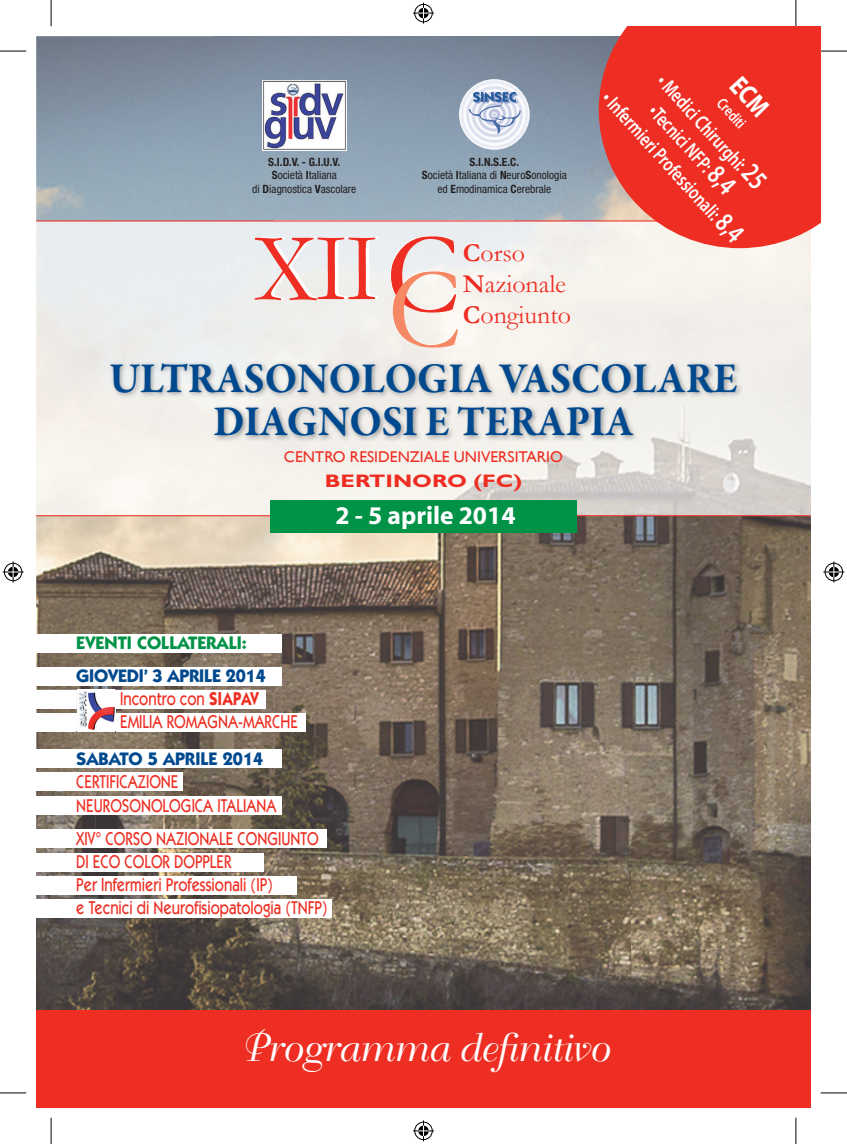
<style>
.page{position:relative;width:847px;height:1144px;background:#fff}
.page>*{position:absolute;margin:0;border:0;box-sizing:border-box;transform-origin:0 0}
.t1{font:116.55px "Garamond";color:#ee2e22}
.t2{font:98.52px "Garamond";color:#ee2e22;scale:.9 1}
.t3{font:700 43.4px/43.1px "Garamond Premr Pro";letter-spacing:-.005em;color:#01498e;text-align:center;scale:.95 1}
.t4{font:38.5px "Bellevue";color:#fff}
.t5{font:25.9px/31.2px "Garamond";color:#ee2e22}
.t6{font:700 25.55px "Myriad";color:#fff}
.t7{font:600 20.47px "Myriad Pro";color:#fff;scale:.75 1}
.t8{font:500 18.72px/22.9px "Itc Kabel";color:#ee2e22;scale:.8 1}
.t9{font:700 18.2px "Itc Kabel";letter-spacing:-.01em;color:#01498e}
.t10{font:700 18.2px "Itc Kabel";color:#009247}
.t11{font:700 18.2px "Gill Sans";color:#ee2e22;scale:1.25 1}
.t12{font:600 15.92px "Myriad Pro";color:#fff;scale:.75 1}
.t13{font:15.58px "Gill Sans";color:#ee2e22}
.t14{font:condensed 11.38px/13.7px "Helvetica Neue";color:#231f20;text-align:center}
.s1{font-weight:700}
.s2{color:#f58966}
.s3{font-size:28px}
</style>
<div class="page">
<img style="left:36px;top:36px;width:178px;height:184px">
<img style="left:36px;top:516px;width:59px;height:494px">
<img style="left:95px;top:516px;width:715px;height:494px">
<img style="left:750px;top:248px;width:60px;height:267px">
<img style="left:36px;top:398px;width:715px;height:117px">
<hr style="left:36px;top:220px;width:774px;height:1px;background:#ee2e22">
<img style="left:108px;top:360px;width:634px;height:82px">
<img style="left:459px;top:79px;width:70px;height:71px;border-radius:35px">
<hr style="left:36px;top:515px;width:774px;height:1px;background:#ee2e22">
<div style="left:270px;top:501px;width:306px;height:32px;background:#009247"></div>
<img style="left:262px;top:81px;width:84px;height:69px">
<svg style="left:598px;top:26px;width:222px;height:222px;background:#eb4237"></svg>
<div style="left:36px;top:1010px;width:774px;height:98px;background:#ee2e22"></div>
<div style="left:36px;top:899px;width:295px;height:19px;background:#fff"></div>
<div style="left:36px;top:634px;width:245px;height:18px;background:#fff"></div>
<div style="left:36px;top:829px;width:291px;height:19px;background:#fff"></div>
<div style="left:36px;top:853px;width:227px;height:18px;background:#fff"></div>
<div style="left:36px;top:876px;width:260px;height:19px;background:#fff"></div>
<div style="left:36px;top:749px;width:245px;height:19px;background:#fff"></div>
<div style="left:36px;top:772px;width:147px;height:19px;background:#fff"></div>
<div style="left:36px;top:796px;width:245px;height:18px;background:#fff"></div>
<div style="left:36px;top:667px;width:245px;height:18px;background:#fff"></div>
<div style="left:36px;top:690px;width:230px;height:18px;background:#fff"></div>
<div style="left:36px;top:713px;width:270px;height:19px;background:#fff"></div>
<img style="left:77px;top:689px;width:39px;height:44px">
<img style="left:115px;top:690px;width:1px;height:18px">
<div style="left:77px;top:690px;width:38px;height:42px;background:#fff"></div>
<img style="left:79px;top:691px;width:36px;height:40px">
<svg style="left:0;top:51px;width:26px;height:1px"></svg>
<svg style="left:820px;top:51px;width:26px;height:1px"></svg>
<svg style="left:0;top:1092px;width:26px;height:1px"></svg>
<svg style="left:820px;top:1092px;width:26px;height:1px"></svg>
<svg style="left:51px;top:0;width:1px;height:26px"></svg>
<svg style="left:51px;top:1118px;width:1px;height:26px"></svg>
<svg style="left:795px;top:0;width:1px;height:26px"></svg>
<svg style="left:795px;top:1118px;width:1px;height:26px"></svg>
<svg style="left:413px;top:3px;width:21px;height:21px"></svg>
<svg style="left:413px;top:1120px;width:21px;height:21px"></svg>
<svg style="left:3px;top:561px;width:21px;height:21px"></svg>
<svg style="left:823px;top:561px;width:21px;height:21px"></svg>
<div style="left:728px;top:75px;width:41px;height:43px;background:#ee2e22"></div>
<p class="t14" style="left:252px;top:155px;width:105px"><span class="s1">S.I.D.V. - G.I.U.V.<br>S</span>ocietà <span class="s1">I</span>taliana<br>di <span class="s1">D</span>iagnostica <span class="s1">V</span>ascolare</p>
<p class="t14" style="left:422px;top:155px;width:146px"><span class="s1">S.I.N.S.E.C.<br>S</span>ocietà <span class="s1">I</span>taliana di <span class="s1">N</span>euro<span class="s1">S</span>onologia ed <span class="s1">E</span>modinamica <span class="s1">C</span>erebrale</p>
<h1 class="t1" style="left:386px;top:205px;width:77px">C<span class="s2">C</span></h1>
<h2 class="t2" style="left:254px;top:209px;width:139px">XII</h2>
<h3 class="t5" style="left:463px;top:237px;width:105px"><span class="s1">C</span>orso<br><span class="s1">N</span>azionale</h3>
<h3 class="t5" style="left:463px;top:299px;width:110px"><span class="s1">C</span>ongiunto</h3>
<p class="t7" style="left:670px;top:68px;width:198px;rotate:48deg">• Medici Chirurghi: <span class="s3">25</span></p>
<p class="t7" style="left:615px;top:86px;width:262px;rotate:48deg">• Infermieri Professionali: <span class="s3">8,4</span></p>
<p class="t12" style="left:727px;top:93px;width:48px;rotate:48deg">Crediti</p>
<p class="t7" style="left:662px;top:99px;width:154px;rotate:48deg">•Tecnici NFP: <span class="s3">8,4</span></p>
<h3 class="t3" style="left:109px;top:357px;width:662px">ULTRASONOLOGIA VASCOLARE<br>DIAGNOSI E TERAPIA</h3>
<p class="t13" style="left:284px;top:447px;width:280px">CENTRO RESIDENZIALE UNIVERSITARIO</p>
<p class="t11" style="left:324px;top:470px;width:159px">BERTINORO (FC)</p>
<h3 class="t6" style="left:335px;top:502px;width:181px">2 - 5 aprile 2014</h3>
<p class="t10" style="left:76px;top:632px;width:172px">EVENTI COLLATERALI:</p>
<p class="t9" style="left:76px;top:665px;width:191px">GIOVEDI’ 3 APRILE 2014</p>
<p class="t8" style="left:120px;top:688px;width:223px">Incontro con <span class="s1">SIAPAV<br></span>EMILIA ROMAGNA-MARCHE</p>
<p class="t9" style="left:76px;top:747px;width:188px">SABATO 5 APRILE 2014</p>
<p class="t8" style="left:76px;top:770px;width:251px;line-height:23.4px">CERTIFICAZIONE<br>NEUROSONOLOGICA ITALIANA</p>
<p class="t8" style="left:76px;top:827px;width:316px">XIV° CORSO NAZIONALE CONGIUNTO<br>DI ECO COLOR DOPPLER<br>Per Infermieri Professionali (IP)<br>e Tecnici di Neurofisiopatologia (TNFP)</p>
<h3 class="t4" style="left:239px;top:1026px;width:369px">Programma definitivo</h3>
</div>
